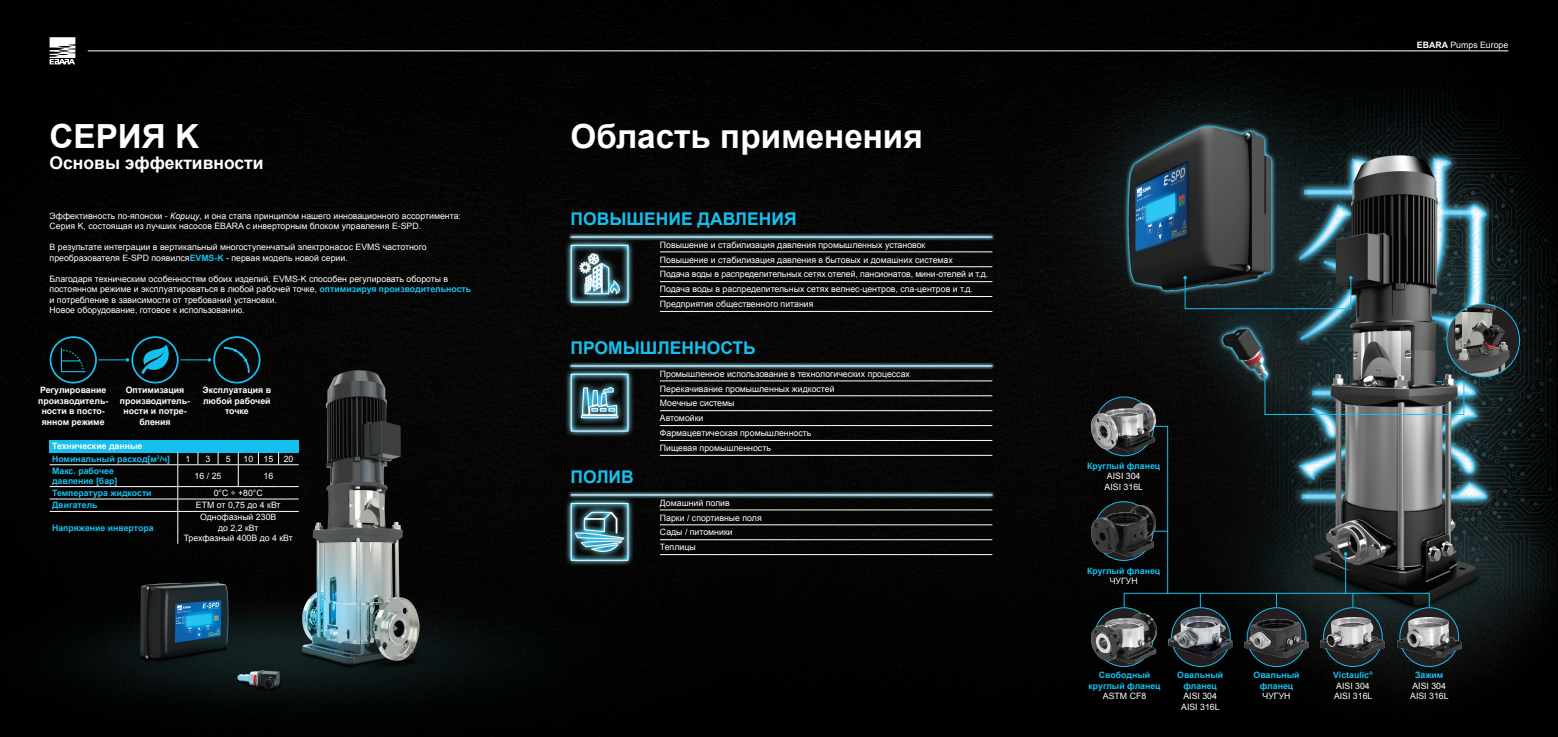
<style>
.page{position:relative;width:1558px;height:737px;background:#fff}
.page>*{position:absolute;margin:0;border:0;box-sizing:border-box;transform-origin:0 0}
.Titolo{font:700 33.25px "Arial";color:#fff}
.Sottotitolo{font:700 17.5px "Arial";color:#15c0ef}
.Sottotitolo-2{font:700 17.5px "Arial";color:#fff}
.Descrizione{font:8.75px/10.5px "Arial";color:#fff}
.t1{font:700 8.75px/10.5px "Arial";color:#15c0ef;text-align:center}
.t2{font:700 8.75px/10.5px "Arial";color:#fff;text-align:center}
.s1{font-style:italic}
.s2{font-weight:700;color:#15c0ef}
.s3{font-weight:700}
</style>
<div class="page">
<img style="left:0;top:0;width:1558px;height:737px">
<svg style="left:50px;top:37px;width:25px;height:27px"></svg>
<hr style="left:88px;top:51px;width:1420px;height:1px;background:#fff">
<div style="left:1184px;top:277px;width:167px;height:32px;border:1px solid #15c0ef"></div>
<svg style="left:1183px;top:276px;width:4px;height:3px"></svg>
<svg style="left:1263px;top:374px;width:201px;height:41px;background:#425255"></svg>
<hr style="left:660px;top:252px;width:332px;height:1px;background:#fff">
<hr style="left:660px;top:266px;width:332px;height:1px;background:#fff">
<hr style="left:660px;top:281px;width:332px;height:1px;background:#fff">
<hr style="left:660px;top:296px;width:332px;height:1px;background:#fff">
<hr style="left:660px;top:311px;width:332px;height:1px;background:#fff">
<hr style="left:660px;top:509px;width:332px;height:1px;background:#fff">
<hr style="left:660px;top:524px;width:332px;height:1px;background:#fff">
<hr style="left:660px;top:539px;width:332px;height:1px;background:#fff">
<hr style="left:660px;top:554px;width:332px;height:1px;background:#fff">
<hr style="left:660px;top:381px;width:332px;height:1px;background:#fff">
<hr style="left:660px;top:395px;width:332px;height:1px;background:#fff">
<hr style="left:660px;top:410px;width:332px;height:1px;background:#fff">
<hr style="left:660px;top:425px;width:332px;height:1px;background:#fff">
<hr style="left:660px;top:440px;width:332px;height:1px;background:#fff">
<hr style="left:660px;top:455px;width:332px;height:1px;background:#fff">
<svg style="left:1095px;top:397px;width:58px;height:59px"></svg>
<img style="left:1091px;top:403px;width:65px;height:48px">
<svg style="left:1171px;top:607px;width:59px;height:59px"></svg>
<img style="left:1168px;top:617px;width:64px;height:40px">
<svg style="left:1323px;top:607px;width:59px;height:59px"></svg>
<img style="left:1320px;top:618px;width:65px;height:39px">
<svg style="left:1400px;top:607px;width:58px;height:59px"></svg>
<img style="left:1397px;top:618px;width:64px;height:39px">
<svg style="left:1094px;top:607px;width:59px;height:59px"></svg>
<img style="left:1091px;top:613px;width:65px;height:50px">
<svg style="left:1094px;top:501px;width:59px;height:59px"></svg>
<img style="left:1091px;top:506px;width:32px;height:50px">
<svg style="left:1247px;top:607px;width:59px;height:59px"></svg>
<img style="left:1244px;top:620px;width:64px;height:37px">
<svg style="left:1123px;top:425px;width:307px;height:183px;background:#252b2c"></svg>
<div style="left:1446px;top:304px;width:73px;height:73px;background:#231f20;border-radius:50%"></div>
<img style="left:1446px;top:304px;width:63px;height:73px">
<div style="left:1446px;top:303px;width:74px;height:74px;border:1px solid #15c0ef;border-radius:50%"></div>
<svg style="left:141px;top:344px;width:28px;height:30px"></svg>
<div style="left:131px;top:336px;width:48px;height:47px;border:2px solid #15c0ef;border-radius:50%"></div>
<svg style="left:98px;top:358px;width:31px;height:3px"></svg>
<svg style="left:180px;top:358px;width:31px;height:3px"></svg>
<div style="left:50px;top:440px;width:249px;height:12px;background:#15c0ef"></div>
<hr style="left:177px;top:511px;width:1px;height:33px;background:#fff">
<hr style="left:50px;top:464px;width:128px;height:1px;background:#fff">
<hr style="left:50px;top:486px;width:128px;height:1px;background:#fff">
<hr style="left:50px;top:499px;width:128px;height:1px;background:#fff">
<hr style="left:50px;top:511px;width:128px;height:1px;background:#fff">
<svg style="left:177px;top:452px;width:122px;height:60px;background:#1a1c1d"></svg>
<div style="left:213px;top:336px;width:47px;height:47px;border:2px solid #15c0ef;border-radius:50%"></div>
<svg style="left:224px;top:347px;width:26px;height:26px"></svg>
<div style="left:50px;top:336px;width:47px;height:47px;border:2px solid #15c0ef;border-radius:50%"></div>
<svg style="left:61px;top:347px;width:25px;height:25px"></svg>
<p class="Titolo" style="left:50px;top:114px;width:151px">СЕРИЯ K</p>
<p class="Sottotitolo-2" style="left:50px;top:151px;width:215px">Основы эффективности</p>
<p class="Descrizione" style="left:50px;top:210px;width:413px">Эффективность по-японски - <span class="s1">Корицу</span>, и она стала принципом нашего инновационного ассортимента:<br>Серия K, состоящая из лучших насосов EBARA с инверторным блоком управления E-SPD.</p>
<p class="Descrizione" style="left:50px;top:242px;width:379px">В результате интеграции в вертикальный многоступенчатый электронасос EVMS частотного преобразователя E-SPD появился<span class="s2">EVMS-K</span> - первая модель новой серии.</p>
<p class="Descrizione" style="left:50px;top:273px;width:423px">Благодаря техническим особенностям обоих изделий, EVMS-K способен регулировать обороты в постоянном режиме и эксплуатироваться в любой рабочей точке, <span class="s2">оптимизируя производительность </span>и потребление в зависимости от требований установки.</p>
<p class="Descrizione" style="left:50px;top:305px;width:197px">Новое оборудование, готовое к использованию.</p>
<p class="t2" style="left:38px;top:385px;width:72px">Регулирование производитель&shy;ности в посто&shy;янном режиме</p>
<p class="t2" style="left:203px;top:385px;width:70px">Эксплуатация в любой рабочей точке</p>
<p class="t2" style="left:120px;top:385px;width:72px">Оптимизация производитель&shy;ности и потре&shy;бления</p>
<p class="t2" style="left:52px;top:441px;width:92px">Технические данные</p>
<p class="t1" style="left:52px;top:453px;width:120px">Номинальный расход[м<sup>3</sup>/ч]</p>
<p class="Descrizione" style="left:185px;top:453px;width:6px">1</p>
<p class="Descrizione" style="left:206px;top:453px;width:6px">3</p>
<p class="Descrizione" style="left:226px;top:453px;width:6px">5</p>
<p class="Descrizione" style="left:243px;top:453px;width:11px">10</p>
<p class="Descrizione" style="left:264px;top:453px;width:11px">15</p>
<p class="Descrizione" style="left:284px;top:453px;width:11px">20</p>
<p class="t1" style="left:52px;top:465px;width:67px;text-align:left">Макс. рабочее давление [бар]</p>
<p class="Descrizione" style="left:195px;top:470px;width:28px">16 / 25</p>
<p class="Descrizione" style="left:264px;top:470px;width:11px">16</p>
<p class="t1" style="left:52px;top:488px;width:101px">Температура жидкости</p>
<p class="Descrizione" style="left:214px;top:488px;width:51px">0°C ÷ +80°C</p>
<p class="t1" style="left:52px;top:500px;width:47px">Двигатель</p>
<p class="Descrizione" style="left:196px;top:500px;width:86px">ETM от 0,75 до 4 кВт</p>
<p class="t1" style="left:52px;top:522px;width:103px">Напряжение инвертора</p>
<p class="Descrizione" style="left:200px;top:512px;width:78px;text-align:center">Однофазный 230В до 2,2 кВт</p>
<p class="Descrizione" style="left:184px;top:533px;width:111px">Трехфазный 400В до 4 кВт</p>
<p class="Titolo" style="left:570px;top:114px;width:354px">Область применения</p>
<p class="Sottotitolo" style="left:570px;top:207px;width:228px">ПОВЫШЕНИЕ ДАВЛЕНИЯ</p>
<p class="Descrizione" style="left:660px;top:239px;width:267px">Повышение и стабилизация давления промышленных установок</p>
<p class="Descrizione" style="left:660px;top:254px;width:294px">Повышение и стабилизация давления в бытовых и домашних системах</p>
<p class="Descrizione" style="left:660px;top:269px;width:330px">Подача воды в распределительных сетях отелей, пансионатов, мини-отелей и т.д.</p>
<p class="Descrizione" style="left:660px;top:284px;width:315px">Подача воды в распределительных сетях велнес-центров, спа-центров и т.д.</p>
<p class="Descrizione" style="left:660px;top:299px;width:155px">Предприятия общественного питания</p>
<p class="Sottotitolo" style="left:570px;top:336px;width:187px">ПРОМЫШЛЕННОСТЬ</p>
<p class="Descrizione" style="left:660px;top:368px;width:251px">Промышленное использование в технологических процессах</p>
<p class="Descrizione" style="left:660px;top:383px;width:176px">Перекачивание промышленных жидкостей</p>
<p class="Descrizione" style="left:660px;top:398px;width:76px">Моечные системы</p>
<p class="Descrizione" style="left:660px;top:413px;width:45px">Автомойки</p>
<p class="Descrizione" style="left:660px;top:428px;width:153px">Фармацевтическая промышленность</p>
<p class="Descrizione" style="left:660px;top:443px;width:112px">Пищевая промышленность</p>
<p class="Sottotitolo" style="left:570px;top:465px;width:65px">ПОЛИВ</p>
<p class="Descrizione" style="left:660px;top:497px;width:71px">Домашний полив</p>
<p class="Descrizione" style="left:660px;top:512px;width:103px">Парки / спортивные поля</p>
<p class="Descrizione" style="left:660px;top:527px;width:74px">Сады / питомники</p>
<p class="Descrizione" style="left:660px;top:542px;width:37px">Теплицы</p>
<p class="Descrizione" style="left:1417px;top:40px;width:93px"><span class="s3">EBARA</span> Pumps Europe</p>
<p class="t1" style="left:1087px;top:460px;width:75px">Круглый фланец</p>
<p class="Descrizione" style="left:1107px;top:471px;width:35px">AISI 304</p>
<p class="Descrizione" style="left:1104px;top:481px;width:40px">AISI 316L</p>
<p class="t1" style="left:1087px;top:565px;width:75px">Круглый фланец</p>
<p class="Descrizione" style="left:1109px;top:576px;width:30px">ЧУГУН</p>
<p class="t1" style="left:1099px;top:670px;width:53px">Свободный</p>
<p class="t1" style="left:1088px;top:680px;width:74px">круглый фланец</p>
<p class="Descrizione" style="left:1103px;top:691px;width:45px">ASTM CF8</p>
<p class="t1" style="left:1177px;top:670px;width:48px">Овальный фланец</p>
<p class="Descrizione" style="left:1183px;top:691px;width:35px">AISI 304</p>
<p class="Descrizione" style="left:1181px;top:701px;width:40px">AISI 316L</p>
<p class="t1" style="left:1253px;top:670px;width:48px">Овальный фланец</p>
<p class="Descrizione" style="left:1262px;top:691px;width:30px">ЧУГУН</p>
<p class="t1" style="left:1333px;top:670px;width:41px">Victaulic<sup>®</sup></p>
<p class="Descrizione" style="left:1336px;top:680px;width:35px">AISI 304</p>
<p class="Descrizione" style="left:1334px;top:691px;width:40px">AISI 316L</p>
<p class="t1" style="left:1415px;top:670px;width:30px">Зажим</p>
<p class="Descrizione" style="left:1412px;top:680px;width:35px">AISI 304</p>
<p class="Descrizione" style="left:1410px;top:691px;width:40px">AISI 316L</p>
</div>
